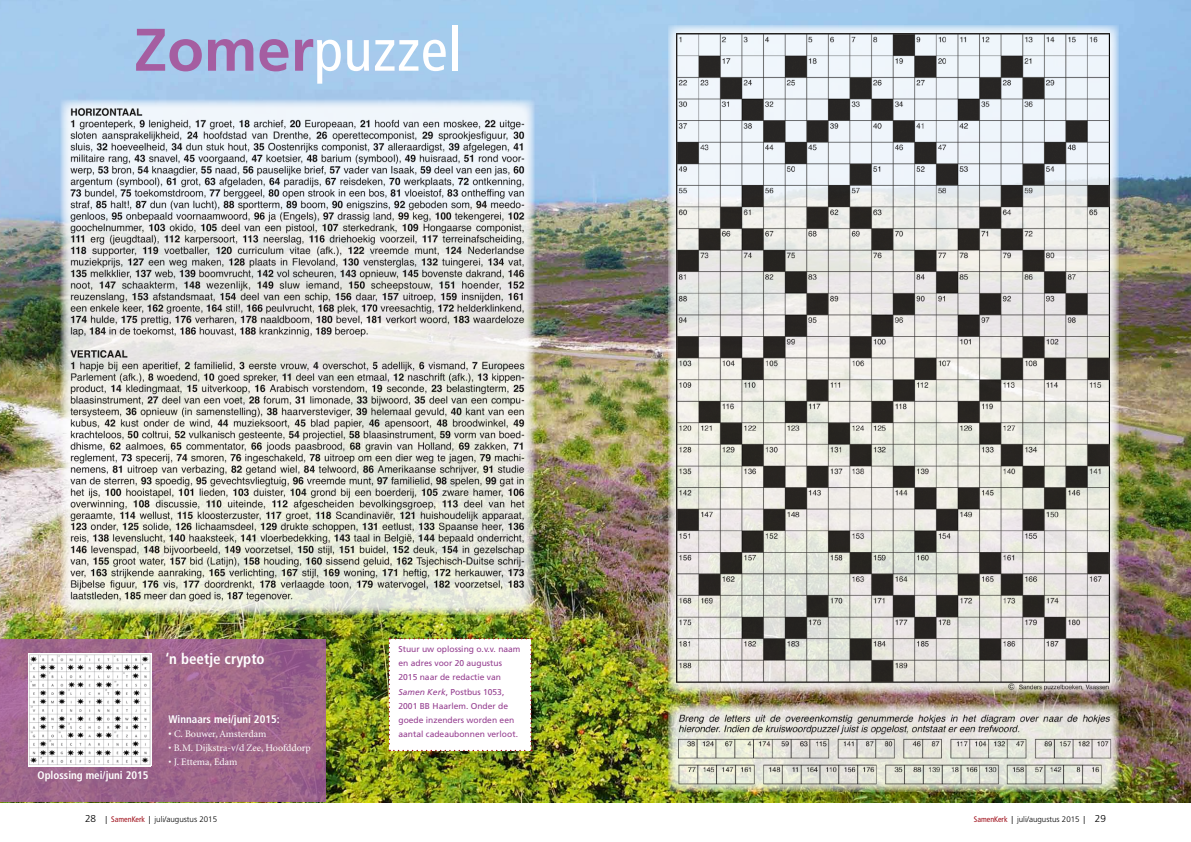
<style>
.page{position:relative;width:1191px;height:842px;background:#fff}
.page>*{position:absolute;margin:0;border:0;box-sizing:border-box;transform-origin:0 0}
.t1{font:condensed 60px "Frutiger";letter-spacing:.01em;color:#fff}
.t2{font:700 condensed 15px "Frutiger";color:#fff}
.t3{font:700 condensed 11px "Frutiger";color:#fff}
.t4{font:10px "Minion";color:#fff}
.t5{font:8.5px/14.2px "Frutiger";color:#953f90}
.t6{font:300 8px "Frutiger";color:#000}
.s1{font-weight:700;font-stretch:normal;color:#a55ea1}
.s2{font-weight:700}
.s3{font-style:italic}
.s4{font-size:10px}
.s5{font-weight:400;font-stretch:condensed}
.s6{font-weight:400;font-stretch:condensed;color:#a0111c}
</style>
<div class="page">
<img style="left:0;top:0;width:1191px;height:802px">
<img style="left:60px;top:99px;width:475px;height:516px">
<svg style="left:0;top:639px;width:326px;height:163px;fill:#9f678a"></svg>
<svg style="left:388px;top:638px;width:144px;height:113px"></svg>
<img style="left:67px;top:105px;width:459px;height:502px">
<img style="left:668px;top:25px;width:450px;height:669px">
<img style="left:676px;top:33px;width:433px;height:670px">
<img style="left:28px;top:653px;width:123px;height:113px">
<img style="left:668px;top:703px;width:450px;height:89px">
<img style="left:678px;top:707px;width:436px;height:77px">
<h1 class="t1" style="left:134px;top:15px;width:329px"><span class="s1">Zomer</span>puzzel</h1>
<h2 class="t2" style="left:165px;top:650px;width:101px">‘n beetje crypto</h2>
<p class="t3" style="left:38px;top:768px;width:112px">Oplossing mei/juni 2015</p>
<p class="t3" style="left:169px;top:712px;width:113px">Winnaars mei/juni 2015:</p>
<p class="t4" style="left:169px;top:729px;width:99px"><span class="s2">•</span> C. Bouwer, Amsterdam</p>
<p class="t4" style="left:169px;top:743px;width:144px">• B.M. Dijkstra-v/d Zee, Hoofddorp</p>
<p class="t4" style="left:169px;top:757px;width:70px">• J. Ettema, Edam</p>
<p class="t5" style="left:398px;top:642px;width:124px">Stuur uw oplossing o.v.v. naam en adres voor 20 augustus<br>2015 naar de redactie van<br><span class="s3">Samen Kerk</span>, Postbus 1053,<br>2001 BB Haarlem. Onder de goede inzenders worden een aantal cadeaubonnen verloot.</p>
<p class="t6" style="left:85px;top:815px;width:134px"><span class="s4">28</span> <span class="s5">|</span> <span class="s6">SamenKerk</span> <span class="s5">|</span> juli/augustus 2015</p>
<p class="t6" style="left:973px;top:815px;width:134px"><span class="s6">SamenKerk</span> <span class="s5">|</span> juli/augustus 2015 <span class="s5">|</span> <span class="s4">29</span></p>
</div>
